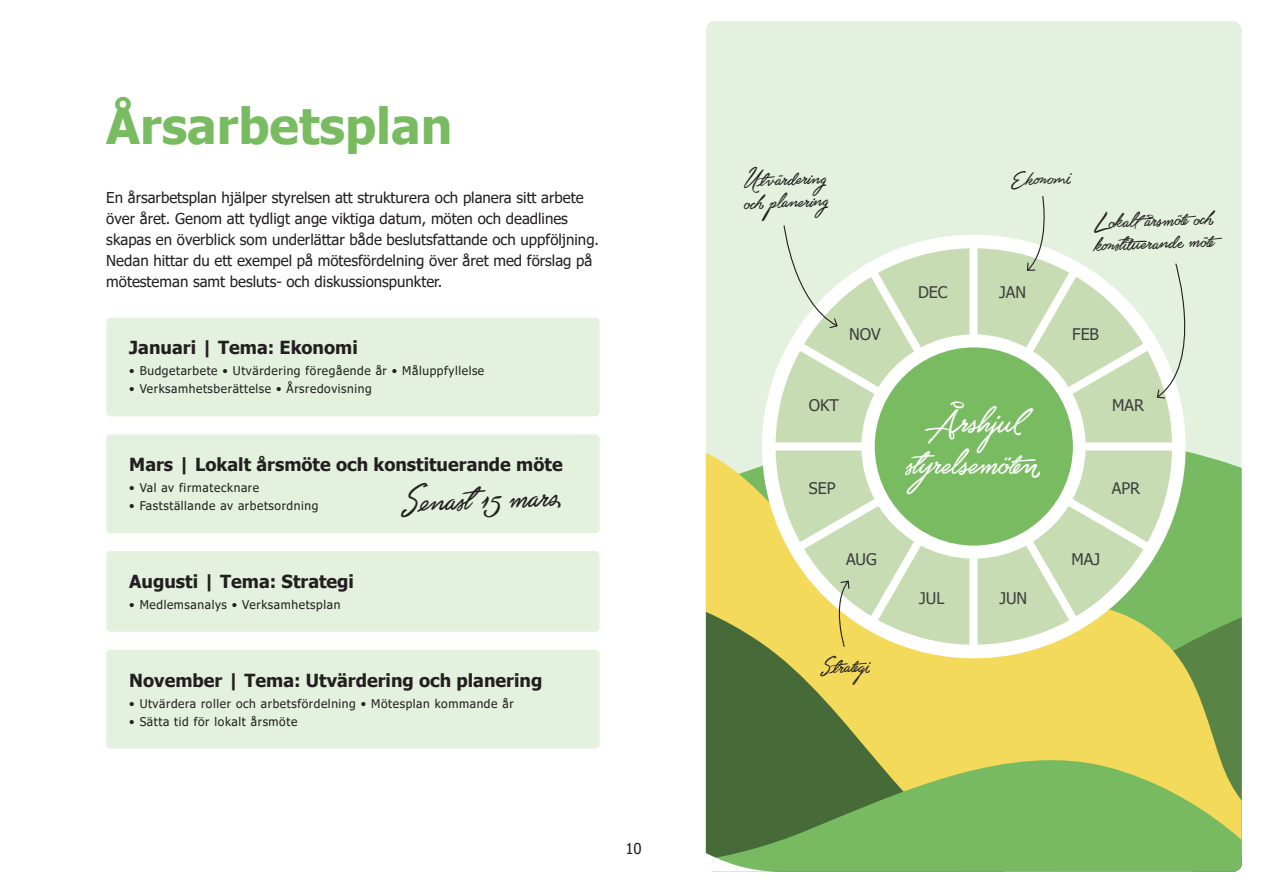
<style>
.page{position:relative;width:1263px;height:893px;background:#fff}
.page>*{position:absolute;margin:0;border:0;box-sizing:border-box;transform-origin:0 0}
.t1{font:700 49.5px "Tahoma";color:#79bb61}
.t2{font:45px "HS Unthrift";color:#fff}
.t3{font:45px "HS Unthrift";color:#231f20}
.t4{font:27px "HS Unthrift";color:#231f20}
.t5{font:700 18px "Tahoma";color:#231f20}
.t6{font:16.05px "Tahoma";color:#3e3e3f}
.t7{font:15px/21px "Tahoma";color:#231f20}
.t8{font:12px "Tahoma";letter-spacing:.05em;color:#231f20}
</style>
<div class="page">
<div style="left:706px;top:21px;width:536px;height:851px;background:#e4f1de;border-radius:9px"></div>
<svg style="left:706px;top:451px;width:536px;height:290px;fill:#f4da5a"></svg>
<svg style="left:706px;top:572px;width:310px;height:169px;fill:#f4da5a"></svg>
<svg style="left:706px;top:741px;width:536px;height:131px;fill:#78ba62"></svg>
<svg style="left:762px;top:235px;width:424px;height:423px"></svg>
<svg style="left:977px;top:450px;width:195px;height:195px"></svg>
<div style="left:106px;top:318px;width:494px;height:98px;background:#e4f1de;border-radius:4px"></div>
<div style="left:106px;top:434px;width:494px;height:99px;background:#e4f1de;border-radius:4px"></div>
<div style="left:106px;top:551px;width:494px;height:81px;background:#e4f1de;border-radius:4px"></div>
<div style="left:106px;top:650px;width:494px;height:98px;background:#e4f1de;border-radius:4px"></div>
<svg style="left:977px;top:196px;width:209px;height:246px"></svg>
<svg style="left:776px;top:225px;width:193px;height:217px"></svg>
<svg style="left:776px;top:450px;width:193px;height:198px"></svg>
<svg style="left:705px;top:825px;width:77px;height:47px"></svg>
<p class="t1" style="left:106px;top:91px;width:348px">Årsarbetsplan</p>
<p class="t7" style="left:106px;top:188px;width:479px">En årsarbetsplan hjälper styrelsen att strukturera och planera sitt arbete över året. Genom att tydligt ange viktiga datum, möten och deadlines</p>
<p class="t7" style="left:106px;top:230px;width:494px">skapas en överblick som underlättar både beslutsfattande och uppföljning.</p>
<p class="t7" style="left:106px;top:251px;width:488px">Nedan hittar du ett exempel på mötesfördelning över året med förslag på mötesteman samt besluts- och diskussionspunkter.</p>
<p class="t5" style="left:129px;top:335px;width:230px">Januari | Tema: Ekonomi</p>
<p class="t8" style="left:129px;top:363px;width:356px">• Budgetarbete • Utvärdering föregående år • Måluppfyllelse</p>
<p class="t8" style="left:129px;top:381px;width:244px">• Verksamhetsberättelse • Årsredovisning</p>
<p class="t5" style="left:129px;top:452px;width:435px">Mars | Lokalt årsmöte och konstituerande möte</p>
<p class="t8" style="left:129px;top:480px;width:131px">• Val av firmatecknare</p>
<p class="t8" style="left:129px;top:498px;width:191px">• Fastställande av arbetsordning</p>
<p class="t3" style="left:399px;top:475px;width:163px;rotate:-2deg">Senast 15 mars</p>
<p class="t5" style="left:129px;top:569px;width:226px">Augusti | Tema: Strategi</p>
<p class="t8" style="left:129px;top:596px;width:213px">• Medlemsanalys • Verksamhetsplan</p>
<p class="t5" style="left:129px;top:667px;width:415px">November | Tema: Utvärdering och planering</p>
<p class="t8" style="left:129px;top:695px;width:386px">• Utvärdera roller och arbetsfördelning • Mötesplan kommande år</p>
<p class="t8" style="left:129px;top:713px;width:170px">• Sätta tid för lokalt årsmöte</p>
<p class="t7" style="left:625px;top:839px;width:18px">10</p>
<p class="t4" style="left:743px;top:164px;width:86px;rotate:-2deg">Utvärdering</p>
<p class="t4" style="left:744px;top:187px;width:87px;rotate:-2deg">och planering</p>
<p class="t6" style="left:849px;top:323px;width:33px">NOV</p>
<p class="t6" style="left:918px;top:282px;width:31px">DEC</p>
<p class="t4" style="left:1010px;top:163px;width:63px;rotate:-2deg">Ekonomi</p>
<p class="t6" style="left:999px;top:282px;width:28px">JAN</p>
<p class="t4" style="left:1093px;top:206px;width:123px;rotate:-2deg">Lokalt årsmöte och</p>
<p class="t4" style="left:1094px;top:229px;width:121px;rotate:-2deg">konstituerande möte</p>
<p class="t6" style="left:1072px;top:323px;width:28px">FEB</p>
<p class="t6" style="left:809px;top:394px;width:32px">OKT</p>
<p class="t6" style="left:809px;top:478px;width:28px">SEP</p>
<p class="t2" style="left:925px;top:394px;width:99px">Årshjul</p>
<p class="t2" style="left:907px;top:436px;width:135px">styrelsemöten</p>
<p class="t6" style="left:1112px;top:394px;width:33px">MAR</p>
<p class="t6" style="left:1112px;top:478px;width:30px">APR</p>
<p class="t6" style="left:846px;top:548px;width:32px">AUG</p>
<p class="t6" style="left:1071px;top:548px;width:30px">MAJ</p>
<p class="t6" style="left:919px;top:588px;width:27px">JUL</p>
<p class="t6" style="left:999px;top:588px;width:29px">JUN</p>
<p class="t4" style="left:819px;top:651px;width:52px;rotate:-2deg">Strategi</p>
</div>
